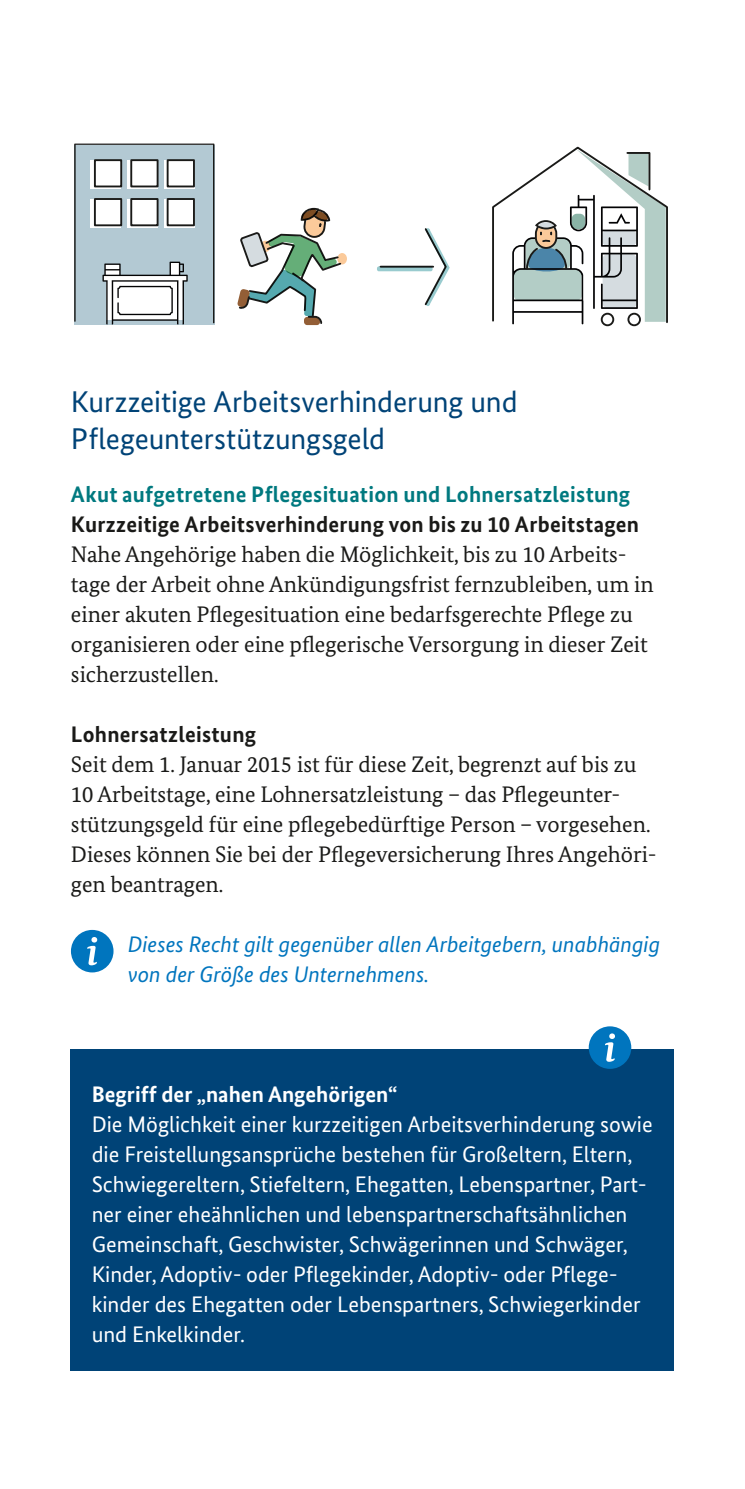
<style>
.page{position:relative;width:745px;height:1489px;background:#fff}
.page>*{position:absolute;margin:0;border:0;box-sizing:border-box;transform-origin:0 0}
.t1{font:30px/37.5px "Bundes Sans";letter-spacing:-.005em;color:#004377}
.t2{font:22.5px/30px "Bundes Serif";color:#1a1a18}
.t3{font:22.5px/30px "Bundes Sans";color:#fff}
.t4{font:italic 22.5px/30px "Bundes Sans";color:#0075be}
.t5{font:700 22.5px "Bundes Sans";letter-spacing:.01em;color:#1a1a18}
.t6{font:700 22.5px "Bundes Sans";letter-spacing:.01em;color:#00797f}
.t7{font:700 22.5px "Bundes Sans";color:#fff}
</style>
<div class="page">
<div style="left:70px;top:1048px;width:603px;height:322px;background:#004377"></div>
<div style="left:588px;top:1026px;width:43px;height:42px;background:#0075be;border-radius:50%"></div>
<svg style="left:605px;top:1033px;width:9px;height:28px"></svg>
<svg style="left:423px;top:228px;width:24px;height:78px"></svg>
<hr style="left:380px;top:266px;width:53px;height:1px;background:#1a1a18">
<svg style="left:377px;top:266px;width:55px;height:5px"></svg>
<div style="left:337px;top:253px;width:10px;height:11px;background:#fbca9a;border-radius:50%"></div>
<svg style="left:74px;top:144px;width:140px;height:180px"></svg>
<div style="left:627px;top:313px;width:13px;height:13px;border:2px solid #1a1a18;border-radius:50%"></div>
<div style="left:600px;top:313px;width:14px;height:13px;border:2px solid #1a1a18;border-radius:50%"></div>
<svg style="left:492px;top:146px;width:176px;height:178px"></svg>
<svg style="left:237px;top:208px;width:105px;height:117px"></svg>
<svg style="left:425px;top:228px;width:5px;height:78px"></svg>
<div style="left:71px;top:929px;width:42px;height:43px;background:#0075be;border-radius:50%"></div>
<svg style="left:87px;top:937px;width:10px;height:28px"></svg>
<h1 class="t1" style="left:71px;top:382px;width:448px">Kurzzeitige Arbeitsverhinderung und<br>Pflegeunterstützungsgeld</h1>
<h2 class="t6" style="left:71px;top:480px;width:560px">Akut aufgetretene Pflegesituation und Lohnersatzleistung</h2>
<h2 class="t5" style="left:71px;top:510px;width:569px">Kurzzeitige Arbeitsverhinderung von bis zu 10 Arbeitstagen</h2>
<p class="t2" style="left:71px;top:539px;width:584px">Nahe Angehörige haben die Möglichkeit, bis zu 10 Arbeits&shy;tage der Arbeit ohne Ankündigungsfrist fernzubleiben, um in einer akuten Pflegesituation eine bedarfsgerechte Pflege zu organisieren oder eine pflegerische Versorgung in dieser Zeit sicherzustellen.</p>
<h2 class="t5" style="left:71px;top:720px;width:186px">Lohnersatzleistung</h2>
<p class="t2" style="left:71px;top:749px;width:587px">Seit dem 1. Januar 2015 ist für diese Zeit, begrenzt auf bis zu 10 Arbeitstage, eine Lohnersatzleistung – das Pflegeunter&shy;stützungsgeld für eine pflegebedürftige Person – vorgesehen.<br>Dieses können Sie bei der Pflegeversicherung Ihres Angehöri&shy;gen beantragen.</p>
<p class="t4" style="left:128px;top:929px;width:533px">Dieses Recht gilt gegenüber allen Arbeitgebern, unabhängig von der Größe des Unternehmens.</p>
<h3 class="t7" style="left:92px;top:1080px;width:307px">Begriff der „nahen Angehörigen“</h3>
<p class="t3" style="left:92px;top:1109px;width:562px">Die Möglichkeit einer kurzzeitigen Arbeitsverhinderung sowie die Freistellungsansprüche bestehen für Großeltern, Eltern, Schwiegereltern, Stiefeltern, Ehegatten, Lebenspartner, Part&shy;ner einer eheähnlichen und lebenspartnerschaftsähnlichen Gemeinschaft, Geschwister, Schwägerinnen und Schwäger, Kinder, Adoptiv- oder Pflegekinder, Adoptiv- oder Pflege&shy;kinder des Ehegatten oder Lebenspartners, Schwiegerkinder und Enkelkinder.</p>
</div>
